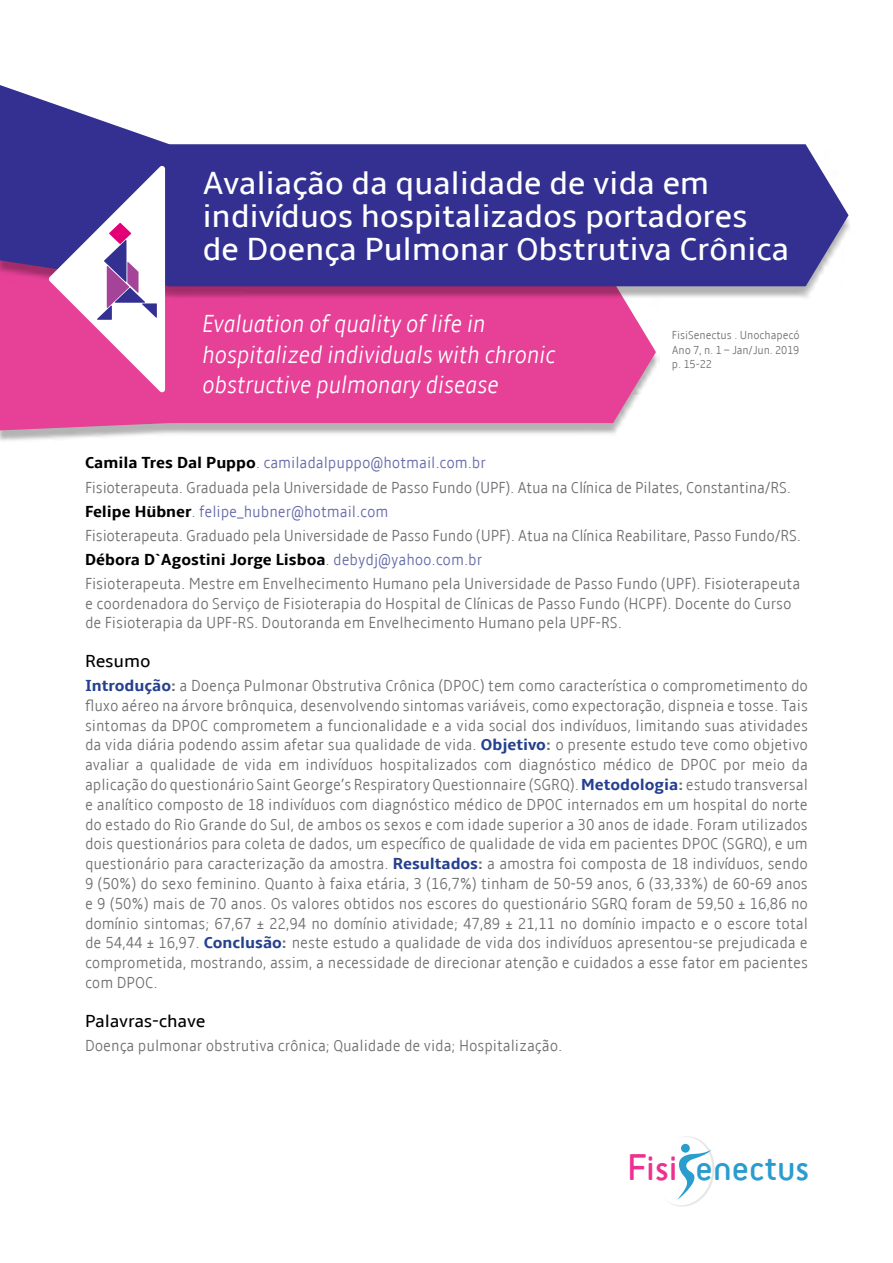
<style>
.page{position:relative;width:893px;height:1263px;background:#fff}
.page>*{position:absolute;margin:0;border:0;box-sizing:border-box;transform-origin:0 0}
.t1{font:37.65px "Sci Fly Sans";color:#2a9dcf}
.t2{font:37.65px "Sci Fly Sans";color:#ed3190}
.t3{font:33px/33px "Amble";letter-spacing:-.01em;color:#fff}
.t4{font:italic 300 condensed 25.5px/30.6px "Amble";letter-spacing:-.01em;color:#fff}
.t5{font:18px "Amble";letter-spacing:-.01em;color:#000}
.t6{font:300 condensed 16.5px/19.8px "Amble";color:#6d6e71}
.t7{font:300 condensed 12px/14.4px "Amble";color:#6d6e71;text-align:justify}
.s1{font-weight:700;font-stretch:normal;color:#000}
.s2{color:#6269a7}
.s3{font-weight:700;font-stretch:normal;color:#25408f}
.s4{font-weight:700;font-stretch:normal}
</style>
<div class="page">
<div style="left:0;top:259px;width:660px;height:185px;background:#000;opacity:.3"></div>
<div style="left:169px;top:299px;width:487px;height:124px;background:#e64097"></div>
<div style="left:0;top:89px;width:853px;height:210px;background:#000;opacity:.3"></div>
<div style="left:169px;top:144px;width:679px;height:142px;background:#333092"></div>
<svg style="left:0;top:85px;width:169px;height:345px"></svg>
<svg style="left:667px;top:1136px;width:48px;height:71px"></svg>
<h2 class="t3" style="left:202px;top:167px;width:588px">Avaliação da qualidade de vida em indivíduos hospitalizados portadores de Doença Pulmonar Obstrutiva Crônica</h2>
<h3 class="t4" style="left:202px;top:309px;width:355px">Evaluation of quality of life in hospitalized individuals with chronic obstructive pulmonary disease</h3>
<p class="t7" style="left:672px;top:328px;width:129px">FisiSenectus . Unochapecó Ano 7, n. 1 – Jan/Jun. 2019 p. 15-22</p>
<p class="t6" style="left:85px;top:451px;width:717px;line-height:24px"><span class="s1">Camila Tres Dal Puppo</span>. <span class="s2">camiladalpuppo@hotmail.com.br<br></span>Fisioterapeuta. Graduada pela Universidade de Passo Fundo (UPF). Atua na Clínica de Pilates, Constantina/RS.<br><span class="s1">Felipe Hübner</span>. <span class="s2">felipe_hubner@hotmail.com<br></span>Fisioterapeuta. Graduado pela Universidade de Passo Fundo (UPF). Atua na Clínica Reabilitare, Passo Fundo/RS.<br><span class="s1">Débora D`Agostini Jorge Lisboa</span>. <span class="s2">debydj@yahoo.com.br<br></span>Fisioterapeuta. Mestre em Envelhecimento Humano pela Universidade de Passo Fundo (UPF). Fisioterapeuta</p>
<p class="t6" style="left:85px;top:593px;width:708px">e coordenadora do Serviço de Fisioterapia do Hospital de Clínicas de Passo Fundo (HCPF). Docente do Curso de Fisioterapia da UPF-RS. Doutoranda em Envelhecimento Humano pela UPF-RS.</p>
<p class="t5" style="left:85px;top:651px;width:67px">Resumo</p>
<p class="t6" style="left:85px;top:676px;width:724px;text-align:justify"><span class="s3">Introdução</span><span class="s4">:</span> a Doença Pulmonar Obstrutiva Crônica (DPOC) tem como característica o comprometimento do fluxo aéreo na árvore brônquica, desenvolvendo sintomas variáveis, como expectoração, dispneia e tosse. Tais sintomas da DPOC comprometem a funcionalidade e a vida social dos indivíduos, limitando suas atividades da vida diária podendo assim afetar sua qualidade de vida. <span class="s3">Objetivo</span><span class="s4">:</span> o presente estudo teve como objetivo avaliar a qualidade de vida em indivíduos hospitalizados com diagnóstico médico de DPOC por meio da aplicação do questionário Saint George’s Respiratory Questionnaire (SGRQ). <span class="s3">Metodologia</span><span class="s4">:</span> estudo transversal e analítico composto de 18 indivíduos com diagnóstico médico de DPOC internados em um hospital do norte do estado do Rio Grande do Sul, de ambos os sexos e com idade superior a 30 anos de idade. Foram utilizados dois questionários para coleta de dados, um específico de qualidade de vida em pacientes DPOC (SGRQ), e um questionário para caracterização da amostra. <span class="s3">Resultados</span><span class="s4">:</span> a amostra foi composta de 18 indivíduos, sendo 9 (50%) do sexo feminino. Quanto à faixa etária, 3 (16,7%) tinham de 50-59 anos, 6 (33,33%) de 60-69 anos e 9 (50%) mais de 70 anos. Os valores obtidos nos escores do questionário SGRQ foram de 59,50 ± 16,86 no domínio sintomas; 67,67 ± 22,94 no domínio atividade; 47,89 ± 21,11 no domínio impacto e o escore total de 54,44 ± 16,97. <span class="s3">Conclusão</span><span class="s4">:</span> neste estudo a qualidade de vida dos indivíduos apresentou-se prejudicada e comprometida, mostrando, assim, a necessidade de direcionar atenção e cuidados a esse fator em pacientes com DPOC.</p>
<p class="t5" style="left:85px;top:1010px;width:122px">Palavras-chave</p>
<p class="t6" style="left:85px;top:1035px;width:479px">Doença pulmonar obstrutiva crônica; Qualidade de vida; Hospitalização.</p>
<h1 class="t2" style="left:627px;top:1146px;width:52px">Fisi</h1>
<h1 class="t1" style="left:696px;top:1146px;width:115px">enectus</h1>
</div>
